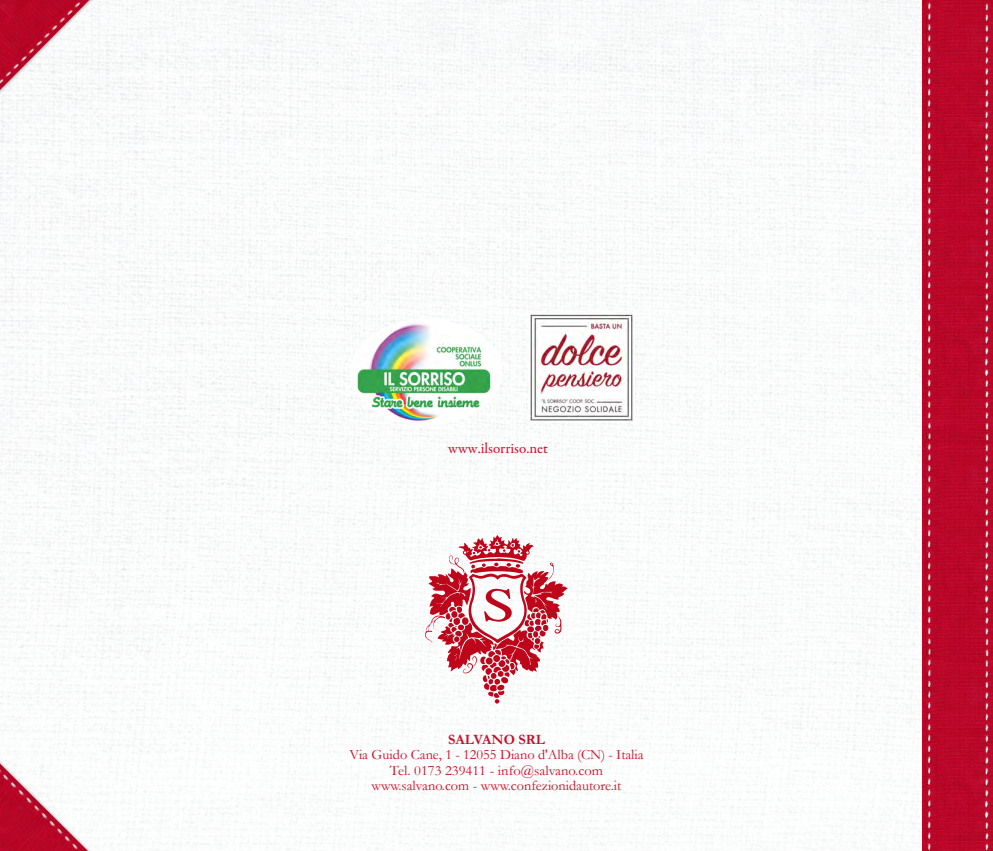
<style>
.page{position:relative;width:993px;height:851px;background:#fff}
.page>*{position:absolute;margin:0;border:0;box-sizing:border-box;transform-origin:0 0}
.t1{font:15px "Garamond Premr Pro";color:#cd0b25}
.t2{font:14.25px/15.5px "Garamond";color:#cd0b25;text-align:center}
.t3{font:700 14.25px "Garamond";color:#cd0b25}
</style>
<div class="page">
<img style="left:0;top:0;width:921px;height:850px">
<div style="left:0;top:0;width:101px;height:118px;background:#f8f9f9"></div>
<img style="left:0;top:0;width:89px;height:90px">
<img style="left:0;top:0;width:84px;height:84px">
<img style="left:0;top:0;width:76px;height:76px">
<div style="left:0;top:734px;width:101px;height:116px;background:#fbfcfc"></div>
<img style="left:0;top:763px;width:88px;height:87px">
<img style="left:0;top:768px;width:82px;height:82px">
<img style="left:0;top:777px;width:74px;height:73px">
<hr style="left:922px;top:0;width:4px;height:850px;background:#b80728">
<img style="left:988px;top:0;width:4px;height:850px">
<img style="left:926px;top:0;width:6px;height:850px">
<img style="left:932px;top:0;width:56px;height:850px">
<svg style="left:425px;top:535px;width:142px;height:168px"></svg>
<img style="left:349px;top:317px;width:155px;height:109px">
<img style="left:518px;top:303px;width:126px;height:126px">
<p class="t1" style="left:448px;top:439px;width:101px">www.ilsorriso.net</p>
<p class="t3" style="left:448px;top:730px;width:98px">SALVANO SRL</p>
<p class="t2" style="left:349px;top:746px;width:295px">Via Guido Cane, 1 - 12055 Diano d'Alba (CN) - Italia<br>Tel. 0173 239411 - info@salvano.com www.salvano.com - www.confezionidautore.it</p>
</div>
